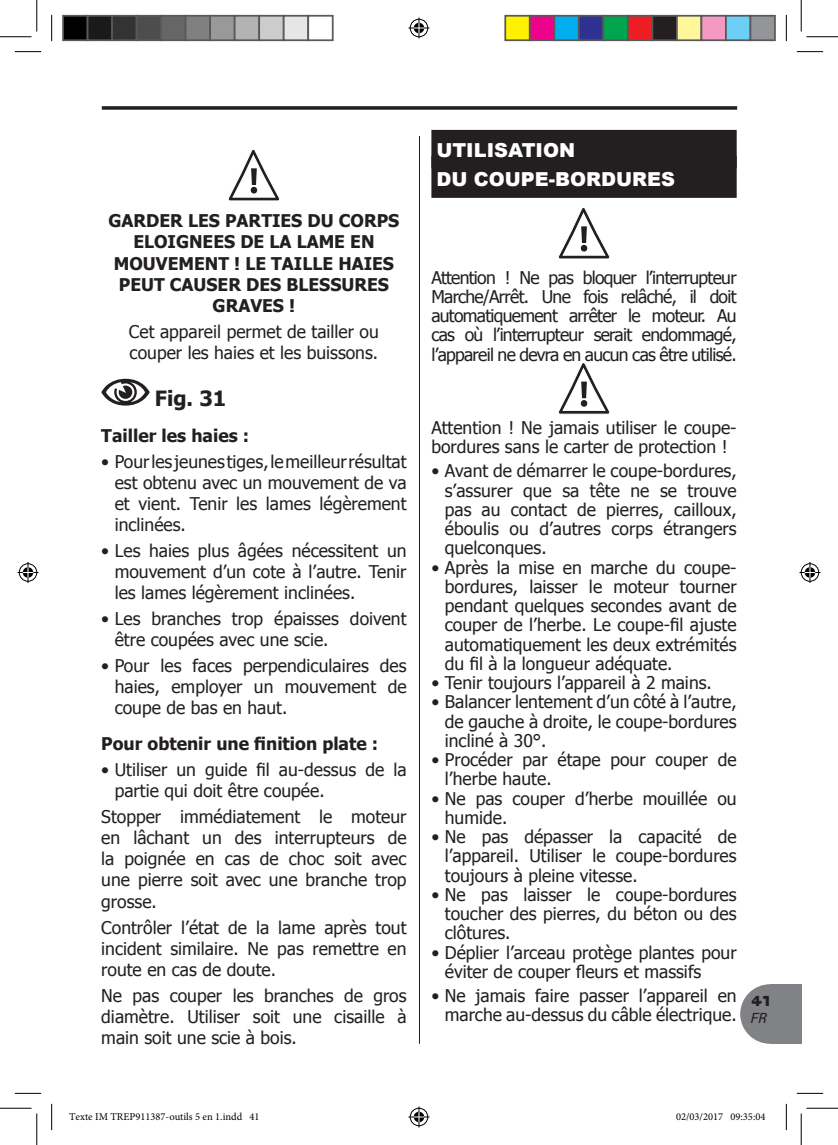
<style>
.page{position:relative;width:838px;height:1145px;background:#fff}
.page>*{position:absolute;margin:0;border:0;box-sizing:border-box;transform-origin:0 0}
.t1{font:700 21px "Tahoma";color:#231f20}
.t2{font:900 19.25px/28.9px "Arial";color:#fff}
.t3{font:17.5px/19.2px "Tahoma";color:#231f20;text-align:justify}
.t4{font:700 17.5px/21px "Tahoma";color:#231f20;text-align:center}
.t5{font:800 14px "Clemente P Daq";color:#231f20}
.t6{font:italic 14px "Clemente P Dah";color:#231f20}
.t7{font:10.5px "Minion Pro";color:#000}
</style>
<div class="page">
<svg style="left:102px;top:106px;width:635px;height:4px;background:#3e3a3b"></svg>
<div style="left:770px;top:984px;width:31px;height:60px;background:#808285"></div>
<div style="left:740px;top:984px;width:59px;height:60px;background:#808285;border-radius:50%"></div>
<hr style="left:419px;top:136px;width:1px;height:908px;background:#231f20">
<svg style="left:228px;top:149px;width:51px;height:52px"></svg>
<svg style="left:101px;top:379px;width:49px;height:27px"></svg>
<div style="left:431px;top:130px;width:305px;height:38px;background:#231f20"></div>
<div style="left:431px;top:156px;width:305px;height:42px;background:#231f20"></div>
<svg style="left:559px;top:207px;width:51px;height:52px"></svg>
<svg style="left:558px;top:362px;width:52px;height:53px"></svg>
<svg style="left:15px;top:51px;width:26px;height:1px"></svg>
<svg style="left:796px;top:51px;width:27px;height:1px"></svg>
<svg style="left:15px;top:1093px;width:26px;height:1px"></svg>
<svg style="left:796px;top:1093px;width:27px;height:1px"></svg>
<svg style="left:51px;top:15px;width:1px;height:26px"></svg>
<svg style="left:51px;top:1104px;width:1px;height:26px"></svg>
<svg style="left:786px;top:15px;width:1px;height:26px"></svg>
<svg style="left:786px;top:1104px;width:1px;height:26px"></svg>
<hr style="left:0;top:36px;width:32px;height:1px;background:#000">
<hr style="left:806px;top:36px;width:31px;height:1px;background:#000">
<hr style="left:0;top:1108px;width:32px;height:1px;background:#000">
<hr style="left:806px;top:1108px;width:31px;height:1px;background:#000">
<hr style="left:36px;top:0;width:1px;height:31px;background:#000">
<hr style="left:36px;top:1113px;width:1px;height:32px;background:#000">
<hr style="left:800px;top:0;width:1px;height:31px;background:#000">
<hr style="left:800px;top:1113px;width:1px;height:32px;background:#000">
<svg style="left:408px;top:18px;width:21px;height:21px"></svg>
<svg style="left:408px;top:1106px;width:21px;height:21px"></svg>
<svg style="left:18px;top:562px;width:21px;height:21px"></svg>
<svg style="left:799px;top:562px;width:21px;height:21px"></svg>
<div style="left:63px;top:16px;width:25px;height:24px;background:#000"></div>
<div style="left:62px;top:15px;width:26px;height:26px;border:2px solid #595959"></div>
<div style="left:88px;top:16px;width:24px;height:24px;background:#1a1a1a"></div>
<div style="left:87px;top:15px;width:26px;height:26px;border:2px solid #595959"></div>
<div style="left:112px;top:16px;width:25px;height:24px;background:#333"></div>
<div style="left:111px;top:15px;width:26px;height:26px;border:2px solid #595959"></div>
<div style="left:137px;top:16px;width:24px;height:24px;background:#4d4d4d"></div>
<div style="left:136px;top:15px;width:26px;height:26px;border:2px solid #595959"></div>
<div style="left:161px;top:16px;width:25px;height:24px;background:#666"></div>
<div style="left:160px;top:15px;width:26px;height:26px;border:2px solid #595959"></div>
<div style="left:186px;top:16px;width:24px;height:24px;background:#808080"></div>
<div style="left:185px;top:15px;width:26px;height:26px;border:2px solid #595959"></div>
<div style="left:210px;top:16px;width:25px;height:24px;background:#999"></div>
<div style="left:209px;top:15px;width:26px;height:26px;border:2px solid #595959"></div>
<div style="left:235px;top:16px;width:24px;height:24px;background:#b3b3b3"></div>
<div style="left:234px;top:15px;width:26px;height:26px;border:2px solid #595959"></div>
<div style="left:259px;top:16px;width:25px;height:24px;background:#ccc"></div>
<div style="left:258px;top:15px;width:26px;height:26px;border:2px solid #595959"></div>
<div style="left:284px;top:16px;width:24px;height:24px;background:#e6e6e6"></div>
<div style="left:283px;top:15px;width:26px;height:26px;border:2px solid #595959"></div>
<div style="left:307px;top:15px;width:26px;height:26px;border:2px solid #595959"></div>
<div style="left:505px;top:16px;width:24px;height:24px;background:#fff101"></div>
<div style="left:504px;top:15px;width:26px;height:26px;border:2px solid #595959"></div>
<div style="left:529px;top:16px;width:25px;height:24px;background:#ed028c"></div>
<div style="left:529px;top:15px;width:26px;height:26px;border:2px solid #595959"></div>
<div style="left:554px;top:16px;width:24px;height:24px;background:#00aeef"></div>
<div style="left:553px;top:15px;width:26px;height:26px;border:2px solid #595959"></div>
<div style="left:578px;top:16px;width:25px;height:24px;background:#2e3092"></div>
<div style="left:578px;top:15px;width:26px;height:26px;border:2px solid #595959"></div>
<div style="left:603px;top:16px;width:24px;height:24px;background:#00a54f"></div>
<div style="left:602px;top:15px;width:26px;height:26px;border:2px solid #595959"></div>
<div style="left:627px;top:16px;width:25px;height:24px;background:#ee1d23"></div>
<div style="left:627px;top:15px;width:26px;height:26px;border:2px solid #595959"></div>
<div style="left:652px;top:16px;width:24px;height:24px;background:#231f20"></div>
<div style="left:651px;top:15px;width:26px;height:26px;border:2px solid #595959"></div>
<div style="left:676px;top:16px;width:25px;height:24px;background:#fff79a"></div>
<div style="left:676px;top:15px;width:26px;height:26px;border:2px solid #595959"></div>
<div style="left:701px;top:16px;width:24px;height:24px;background:#f499c2"></div>
<div style="left:700px;top:15px;width:26px;height:26px;border:2px solid #595959"></div>
<div style="left:725px;top:16px;width:25px;height:24px;background:#6bcff6"></div>
<div style="left:725px;top:15px;width:26px;height:26px;border:2px solid #595959"></div>
<div style="left:750px;top:16px;width:24px;height:24px;background:#939598"></div>
<div style="left:749px;top:15px;width:26px;height:26px;border:2px solid #595959"></div>
<p class="t4" style="left:108px;top:209px;width:292px">GARDER LES PARTIES DU CORPS<br>ELOIGNEES DE LA LAME EN<br>MOUVEMENT ! LE TAILLE HAIES<br>PEUT CAUSER DES BLESSURES<br>GRAVES !</p>
<p class="t3" style="left:129px;top:320px;width:251px;line-height:21px">Cet appareil permet de tailler ou couper les haies et les buissons.</p>
<p class="t1" style="left:155px;top:383px;width:73px">Fig. 31</p>
<p class="t4" style="left:101px;top:424px;width:149px">Tailler les haies :</p>
<p class="t3" style="left:115px;top:450px;width:293px;line-height:21px;text-indent:-13px">• Pour les jeunes tiges, le meilleur résultat est obtenu avec un mouvement de va et vient. Tenir les lames légèrement inclinées.</p>
<p class="t3" style="left:115px;top:539px;width:293px;line-height:21px;text-indent:-13px">• Les haies plus âgées nécessitent un mouvement d’un cote à l’autre. Tenir les lames légèrement inclinées.</p>
<p class="t3" style="left:115px;top:607px;width:293px;line-height:21px;text-indent:-13px">• Les branches trop épaisses doivent être coupées avec une scie.</p>
<p class="t3" style="left:115px;top:654px;width:293px;line-height:21px;text-indent:-13px">• Pour les faces perpendiculaires des haies, employer un mouvement de coupe de bas en haut.</p>
<p class="t4" style="left:101px;top:732px;width:278px">Pour obtenir une finition plate :</p>
<p class="t3" style="left:115px;top:759px;width:293px;line-height:21px;text-indent:-13px">• Utiliser un guide fil au-dessus de la partie qui doit être coupée.</p>
<p class="t3" style="left:101px;top:806px;width:307px;line-height:21px">Stopper immédiatement le moteur en lâchant un des interrupteurs de la poignée en cas de choc soit avec une pierre soit avec une branche trop grosse.</p>
<p class="t3" style="left:101px;top:916px;width:307px;line-height:21px">Contrôler l’état de la lame après tout incident similaire. Ne pas remettre en route en cas de doute.</p>
<p class="t3" style="left:101px;top:984px;width:307px;line-height:21px">Ne pas couper les branches de gros diamètre. Utiliser soit une cisaille à main soit une scie à bois.</p>
<p class="t2" style="left:436px;top:135px;width:240px">UTILISATION<br>DU COUPE-BORDURES</p>
<p class="t3" style="left:431px;top:267px;width:307px">Attention ! Ne pas bloquer l’interrupteur Marche/Arrêt. Une fois relâché, il doit automatiquement arrêter le moteur. Au cas où l’interrupteur serait endommagé, l’appareil ne devra en aucun cas être utilisé.</p>
<p class="t3" style="left:431px;top:417px;width:307px">Attention ! Ne jamais utiliser le coupe&shy;bordures sans le carter de protection !</p>
<p class="t3" style="left:445px;top:461px;width:293px;text-indent:-13px">• Avant de démarrer le coupe-bordures, s’assurer que sa tête ne se trouve pas au contact de pierres, cailloux, éboulis ou d’autres corps étrangers quelconques.</p>
<p class="t3" style="left:445px;top:557px;width:293px;text-indent:-13px">• Après la mise en marche du coupe&shy;bordures, laisser le moteur tourner pendant quelques secondes avant de couper de l’herbe. Le coupe-fil ajuste automatiquement les deux extrémités du fil à la longueur adéquate.</p>
<p class="t3" style="left:431px;top:672px;width:282px">• Tenir toujours l’appareil à 2 mains.</p>
<p class="t3" style="left:445px;top:692px;width:293px;text-indent:-13px">• Balancer lentement d’un côté à l’autre, de gauche à droite, le coupe-bordures incliné à 30°.</p>
<p class="t3" style="left:445px;top:749px;width:293px;text-indent:-13px">• Procéder par étape pour couper de l’herbe haute.</p>
<p class="t3" style="left:445px;top:788px;width:293px;text-indent:-13px">• Ne pas couper d’herbe mouillée ou humide.</p>
<p class="t3" style="left:445px;top:826px;width:293px;text-indent:-13px">• Ne pas dépasser la capacité de l’appareil. Utiliser le coupe-bordures toujours à pleine vitesse.</p>
<p class="t3" style="left:445px;top:884px;width:293px;text-indent:-13px">• Ne pas laisser le coupe-bordures toucher des pierres, du béton ou des clôtures.</p>
<p class="t3" style="left:445px;top:942px;width:293px;text-indent:-13px">• Déplier l’arceau protège plantes pour éviter de couper fleurs et massifs</p>
<p class="t3" style="left:431px;top:985px;width:307px;text-align:right">• Ne jamais faire passer l’appareil en marche au-dessus du câble électrique.</p>
<p class="t5" style="left:751px;top:993px;width:23px">41</p>
<p class="t6" style="left:751px;top:1010px;width:17px">FR</p>
<p class="t7" style="left:69px;top:1109px;width:192px">Texte IM TREP911387-outils 5 en 1.indd 41</p>
<p class="t7" style="left:676px;top:1109px;width:91px">02/03/2017 09:35:04</p>
</div>
